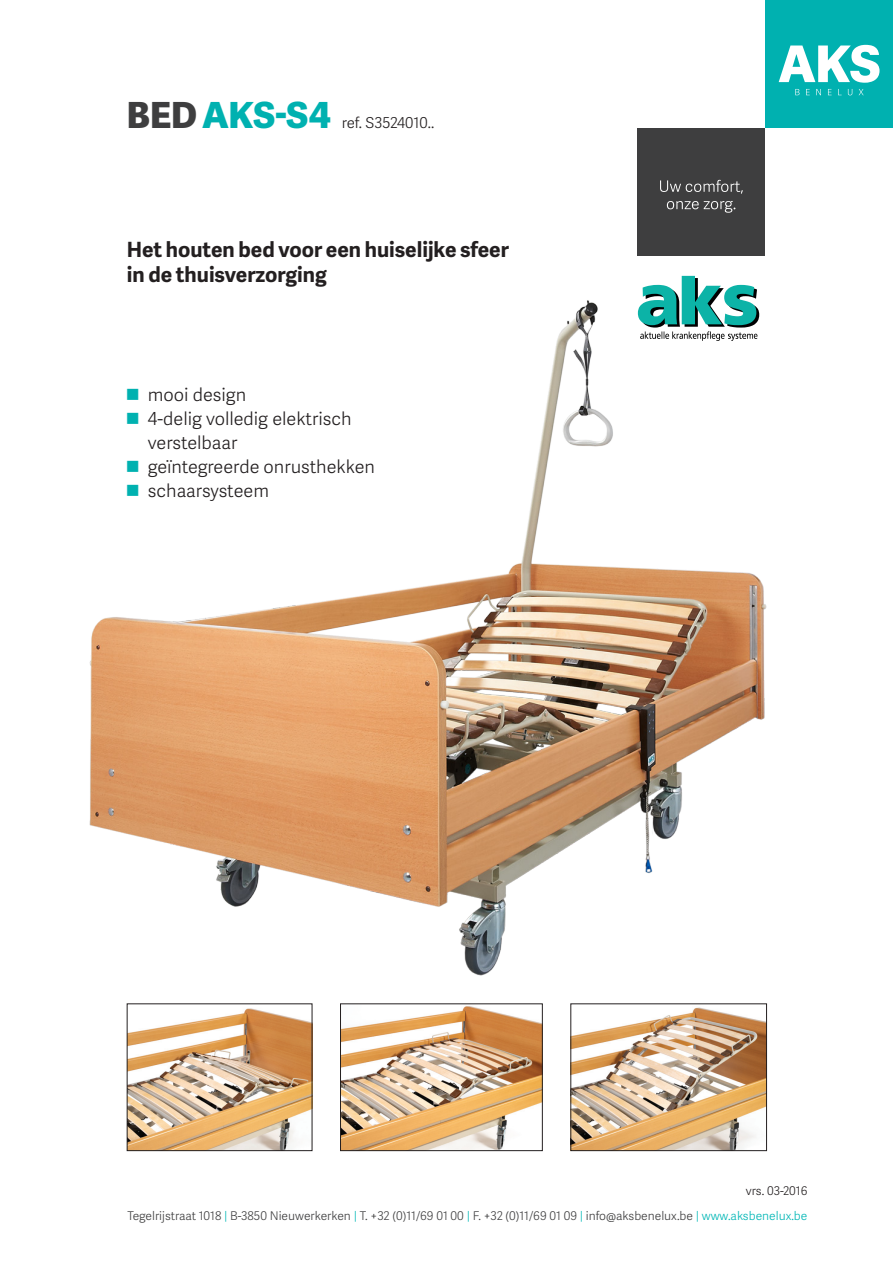
<style>
.page{position:relative;width:893px;height:1263px;background:#fff}
.page>*{position:absolute;margin:0;border:0;box-sizing:border-box;transform-origin:0 0}
.t1{font:800 36px "Adelle Sans";color:#00b1b0}
.t2{font:700 21px "Adelle Sans";color:#231f20}
.t3{font:300 18px "Adelle Sans";color:#231f20}
.t4{font:300 15px "Adelle Sans";color:#231f20}
.t5{font:300 12px "Adelle Sans";color:#3e3e3f}
.t6{font:300 12px "Adelle Sans";color:#231f20}
.s1{color:#3e3e3f}
.s2{color:#00b7b6}
</style>
<div class="page">
<div style="left:637px;top:128px;width:128px;height:128px;background:#3e3e3f"></div>
<svg style="left:660px;top:180px;width:83px;height:14px"></svg>
<svg style="left:667px;top:201px;width:68px;height:12px"></svg>
<div style="left:765px;top:0;width:128px;height:128px;background:#00b1b0"></div>
<svg style="left:779px;top:45px;width:100px;height:38px"></svg>
<svg style="left:795px;top:89px;width:4px;height:6px"></svg>
<svg style="left:806px;top:89px;width:4px;height:6px"></svg>
<svg style="left:816px;top:89px;width:5px;height:6px"></svg>
<svg style="left:828px;top:89px;width:4px;height:6px"></svg>
<svg style="left:848px;top:89px;width:4px;height:6px"></svg>
<svg style="left:859px;top:89px;width:5px;height:6px"></svg>
<img style="left:90px;top:300px;width:677px;height:675px">
<img style="left:637px;top:275px;width:123px;height:67px">
<img style="left:641px;top:278px;width:118px;height:50px">
<img style="left:638px;top:276px;width:118px;height:49px">
<img style="left:645px;top:331px;width:112px;height:8px">
<img style="left:573px;top:1007px;width:192px;height:142px">
<div style="left:571px;top:1003px;width:196px;height:148px;border:1px solid #231f20"></div>
<img style="left:342px;top:1006px;width:199px;height:143px">
<div style="left:340px;top:1003px;width:203px;height:148px;border:1px solid #231f20"></div>
<img style="left:129px;top:1008px;width:181px;height:141px">
<div style="left:127px;top:1003px;width:185px;height:148px;border:1px solid #231f20"></div>
<p class="t1" style="left:127px;top:88px;width:205px"><span class="s1">BED</span> AKS-S4</p>
<p class="t4" style="left:342px;top:112px;width:94px">ref. S3524010..</p>
<p class="t2" style="left:127px;top:234px;width:384px">Het houten bed voor een huiselijke sfeer</p>
<p class="t2" style="left:127px;top:259px;width:201px">in de thuisverzorging</p>
<p class="t3" style="left:127px;top:382px;width:121px"><sup>■</sup> mooi design</p>
<p class="t3" style="left:127px;top:406px;width:226px"><sup>■</sup> 4-delig volledig elektrisch</p>
<p class="t3" style="left:148px;top:430px;width:91px">verstelbaar</p>
<p class="t3" style="left:127px;top:454px;width:250px"><sup>■</sup> geïntegreerde onrusthekken</p>
<p class="t3" style="left:127px;top:478px;width:144px"><sup>■</sup> schaarsysteem</p>
<p class="t6" style="left:746px;top:1182px;width:63px">vrs. 03-2016</p>
<p class="t5" style="left:128px;top:1208px;width:681px">Tegelrijstraat 1018 <span class="s2">|</span> B-3850 Nieuwerkerken <span class="s2">|</span> T. +32 (0)11/69 01 00 <span class="s2">|</span> F. +32 (0)11/69 01 09 <span class="s2">|</span> info@aksbenelux.be <span class="s2">| www.aksbenelux.be</span></p>
</div>
